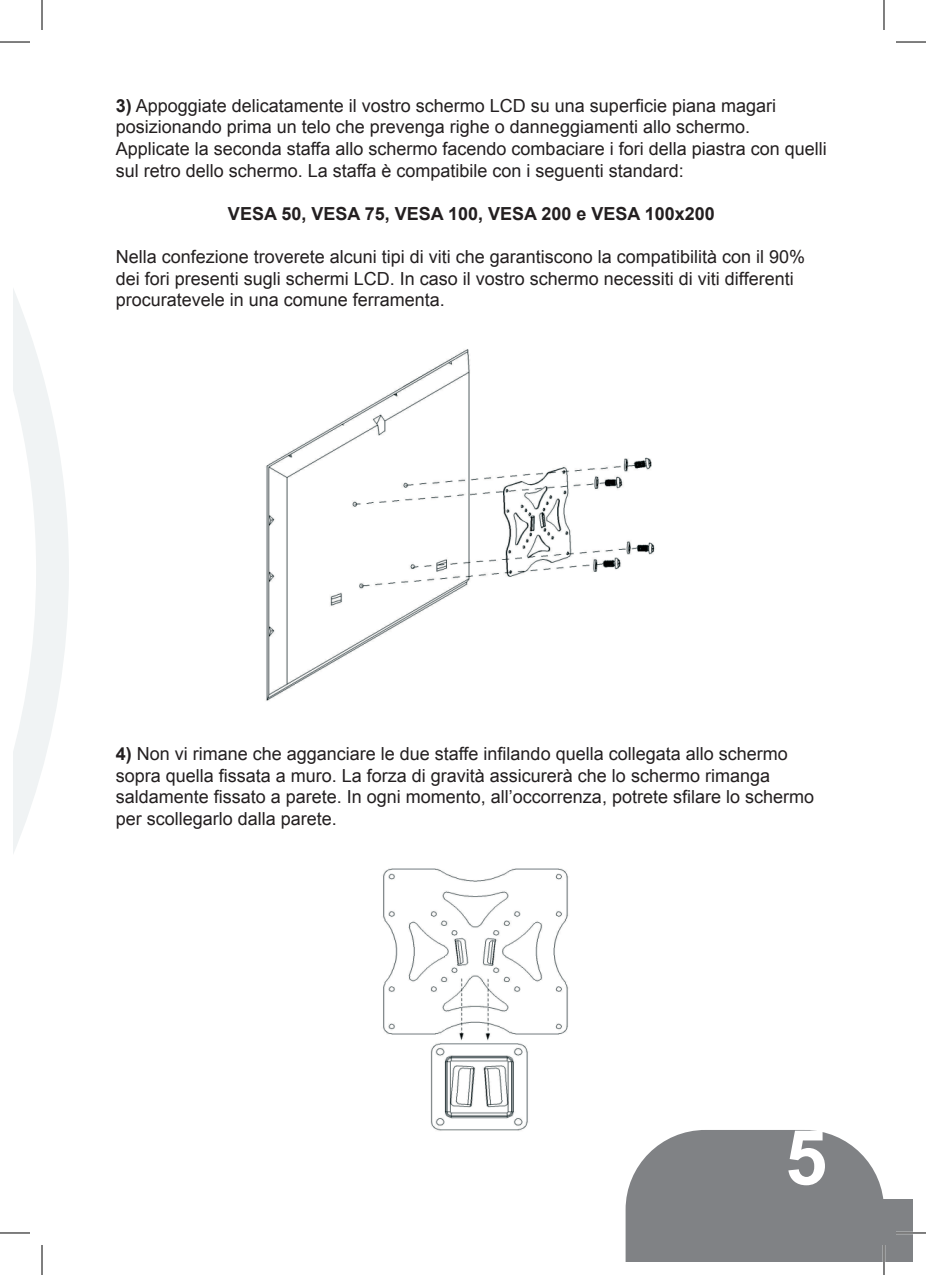
<style>
.page{position:relative;width:926px;height:1275px;background:#fff}
.page>*{position:absolute;margin:0;border:0;box-sizing:border-box;transform-origin:0 0}
.t1{font:700 76px "Arial";color:#fff}
.t2{font:18px/21.6px "Arial";color:#231f20}
.t3{font:700 18px "Arial";color:#231f20}
.s1{font-weight:700}
</style>
<div class="page">
<svg style="left:14px;top:291px;width:55px;height:560px"></svg>
<svg style="left:626px;top:1130px;width:258px;height:131px;background:#8b8c8f"></svg>
<div style="left:835px;top:1199px;width:77px;height:62px;background:#808285"></div>
<img style="left:266px;top:349px;width:389px;height:352px">
<img style="left:383px;top:868px;width:186px;height:263px">
<hr style="left:896px;top:1231px;width:30px;height:3px;background:#fff">
<hr style="left:883px;top:1245px;width:2px;height:30px;background:#fff">
<hr style="left:0;top:42px;width:30px;height:1px;background:#000">
<hr style="left:896px;top:42px;width:30px;height:1px;background:#000">
<hr style="left:0;top:1232px;width:30px;height:1px;background:#000">
<hr style="left:896px;top:1232px;width:30px;height:1px;background:#000">
<hr style="left:42px;top:0;width:1px;height:30px;background:#000">
<hr style="left:42px;top:1245px;width:1px;height:30px;background:#000">
<hr style="left:884px;top:0;width:1px;height:30px;background:#000">
<hr style="left:884px;top:1245px;width:1px;height:30px;background:#000">
<p class="t2" style="left:116px;top:95px;width:712px"><span class="s1">3)</span> Appoggiate delicatamente il vostro schermo LCD su una superficie piana magari posizionando prima un telo che prevenga righe o danneggiamenti allo schermo.<br>Applicate la seconda staffa allo schermo facendo combaciare i fori della piastra con quelli sul retro dello schermo. La staffa è compatibile con i seguenti standard:</p>
<p class="t3" style="left:228px;top:202px;width:488px">VESA 50, VESA 75, VESA 100, VESA 200 e VESA 100x200</p>
<p class="t2" style="left:116px;top:246px;width:691px">Nella confezione troverete alcuni tipi di viti che garantiscono la compatibilità con il 90% dei fori presenti sugli schermi LCD. In caso il vostro schermo necessiti di viti differenti procuratevele in una comune ferramenta.</p>
<p class="t2" style="left:116px;top:743px;width:700px"><span class="s1">4)</span> Non vi rimane che agganciare le due staffe infilando quella collegata allo schermo sopra quella fissata a muro. La forza di gravità assicurerà che lo schermo rimanga saldamente fissato a parete. In ogni momento, all’occorrenza, potrete sfilare lo schermo per scollegarlo dalla parete.</p>
<h1 class="t1" style="left:785px;top:1107px;width:44px">5</h1>
</div>
